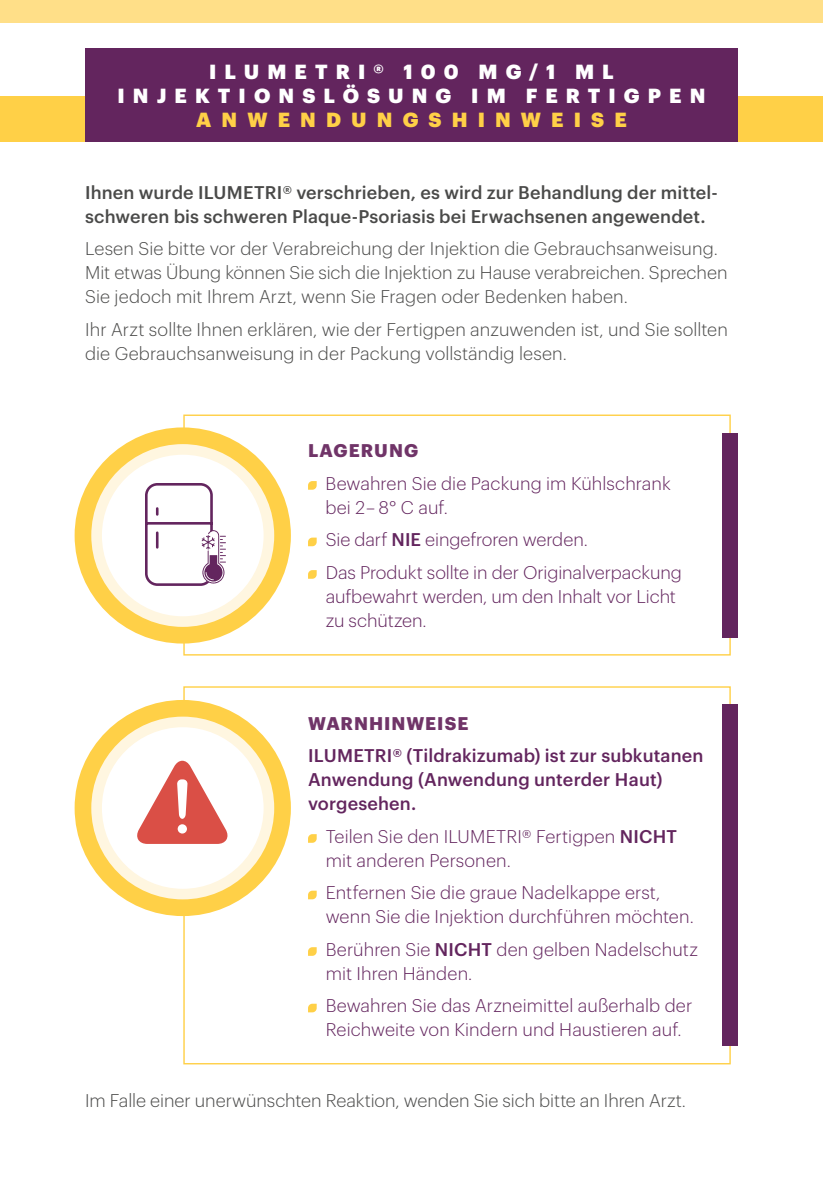
<style>
.page{position:relative;width:823px;height:1191px;background:#fff}
.page>*{position:absolute;margin:0;border:0;box-sizing:border-box;transform-origin:0 0}
.t1{font:900 20px/24px "Graphik";letter-spacing:.405em;color:#fff;text-align:center}
.t2{font:900 20px "Graphik";letter-spacing:.505em;color:#ffd047}
.t3{font:300 18px/24px "Graphik";letter-spacing:.005em;color:#63255e}
.t4{font:300 18px/24px "Graphik";letter-spacing:.005em;color:#4a4a49}
.t5{font:500 18px/24px "Graphik";letter-spacing:.01em;color:#4a4a49}
.t6{font:500 18px/24px "Graphik";letter-spacing:.01em;color:#63255e}
.t7{font:700 18px "Graphik";letter-spacing:.055em;color:#703468}
.s1{font-weight:500}
</style>
<div class="page">
<div style="left:0;top:0;width:822px;height:23px;background:#ffdf88"></div>
<div style="left:0;top:96px;width:822px;height:46px;background:#ffd047"></div>
<div style="left:85px;top:48px;width:652px;height:94px;background:#63255e"></div>
<div style="left:722px;top:704px;width:15px;height:342px;background:#63255e"></div>
<svg style="left:308px;top:834px;width:8px;height:8px"></svg>
<svg style="left:308px;top:890px;width:8px;height:9px"></svg>
<svg style="left:308px;top:947px;width:8px;height:8px"></svg>
<svg style="left:308px;top:1003px;width:8px;height:9px"></svg>
<div style="left:722px;top:433px;width:15px;height:205px;background:#63255e"></div>
<svg style="left:308px;top:481px;width:8px;height:9px"></svg>
<svg style="left:308px;top:537px;width:8px;height:9px"></svg>
<svg style="left:308px;top:570px;width:8px;height:9px"></svg>
<div style="left:75px;top:700px;width:216px;height:216px;background:#ffd047;border-radius:50%"></div>
<div style="left:97px;top:722px;width:172px;height:172px;background:#fff;border-radius:50%"></div>
<div style="left:91px;top:716px;width:183px;height:183px;border:11px solid #fff6e0;border-radius:50%"></div>
<svg style="left:137px;top:760px;width:91px;height:84px"></svg>
<div style="left:75px;top:427px;width:216px;height:216px;background:#ffd047;border-radius:50%"></div>
<div style="left:97px;top:449px;width:172px;height:172px;background:#fff;border-radius:50%"></div>
<div style="left:91px;top:444px;width:183px;height:183px;border:11px solid #fff6e0;border-radius:50%"></div>
<svg style="left:145px;top:483px;width:81px;height:103px"></svg>
<p class="t1" style="left:117px;top:58px;width:589px">ILUMETRI® 100 MG/1 ML<br>INJEKTIONSLÖSUNG IM FERTIGPEN</p>
<p class="t2" style="left:196px;top:104px;width:431px">ANWENDUNGSHINWEISE</p>
<p class="t5" style="left:85px;top:179px;width:634px">Ihnen wurde ILUMETRI® verschrieben, es wird zur Behandlung der mittel&shy;schweren bis schweren Plaque‑Psoriasis bei Erwachsenen angewendet.</p>
<p class="t4" style="left:85px;top:235px;width:643px">Lesen Sie bitte vor der Verabreichung der Injektion die Gebrauchsanweisung.<br>Mit etwas Übung können Sie sich die Injektion zu Hause verabreichen. Sprechen<br>Sie jedoch mit Ihrem Arzt, wenn Sie Fragen oder Bedenken haben.</p>
<p class="t4" style="left:85px;top:316px;width:644px">Ihr Arzt sollte Ihnen erklären, wie der Fertigpen anzuwenden ist, und Sie sollten die Gebrauchsanweisung in der Packung vollständig lesen.</p>
<p class="t7" style="left:308px;top:437px;width:112px">LAGERUNG</p>
<p class="t3" style="left:325px;top:470px;width:347px">Bewahren Sie die Packung im Kühlschrank bei 2 – 8° C auf.</p>
<p class="t3" style="left:325px;top:522px;width:357px;line-height:32.6px">Sie darf <span class="s1">NIE</span> eingefroren werden.<br>Das Produkt sollte in der Originalverpackung</p>
<p class="t3" style="left:325px;top:583px;width:351px">aufbewahrt werden, um den Inhalt vor Licht zu schützen.</p>
<p class="t7" style="left:308px;top:709px;width:162px">WARNHINWEISE</p>
<p class="t6" style="left:308px;top:742px;width:396px">ILUMETRI® (Tildrakizumab) ist zur subkutanen<br>Anwendung (Anwendung unterder Haut) vorgesehen.</p>
<p class="t3" style="left:325px;top:823px;width:352px">Teilen Sie den ILUMETRI® Fertigpen <span class="s1">NICHT </span>mit anderen Personen.</p>
<p class="t3" style="left:325px;top:879px;width:369px">Entfernen Sie die graue Nadelkappe erst, wenn Sie die Injektion durchführen möchten.</p>
<p class="t3" style="left:325px;top:936px;width:373px">Berühren Sie <span class="s1">NICHT</span> den gelben Nadelschutz mit Ihren Händen.</p>
<p class="t3" style="left:325px;top:992px;width:368px">Bewahren Sie das Arzneimittel außerhalb der<br>Reichweite von Kindern und Haustieren auf.</p>
<p class="t4" style="left:85px;top:1086px;width:602px">Im Falle einer unerwünschten Reaktion, wenden Sie sich bitte an Ihren Arzt.</p>
</div>
